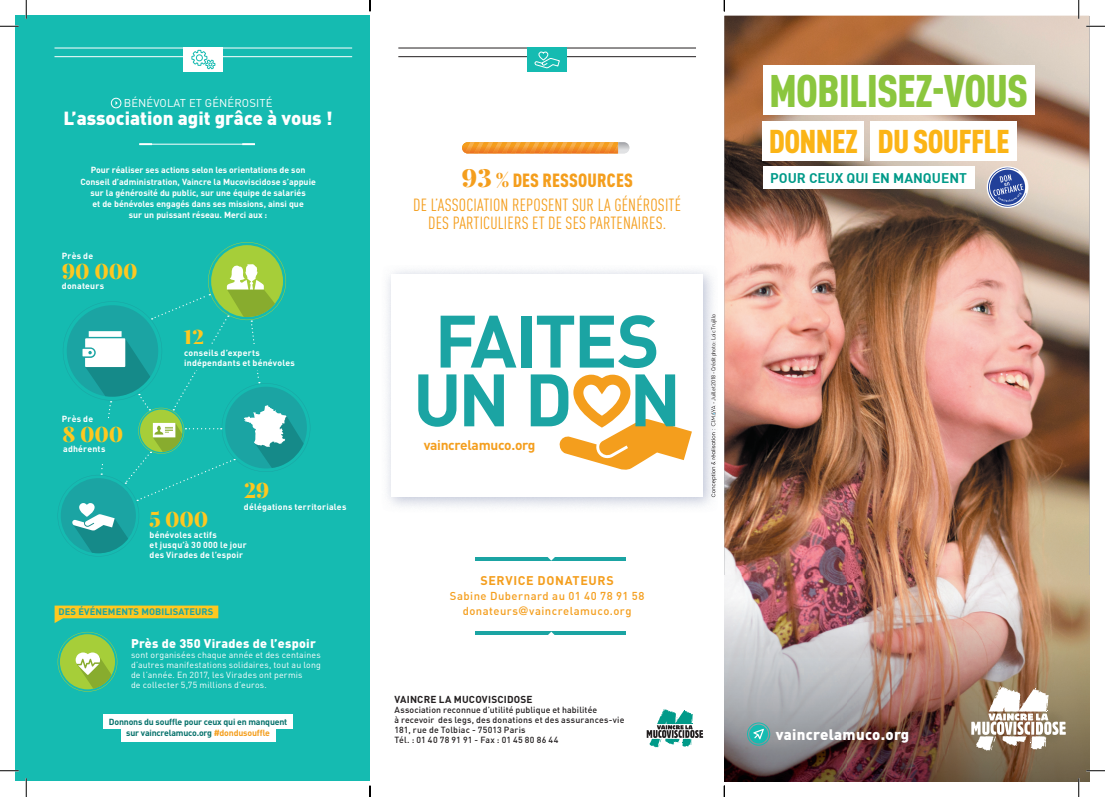
<style>
.page{position:relative;width:1105px;height:797px;background:#fff}
.page>*{position:absolute;margin:0;border:0;box-sizing:border-box;transform-origin:0 0}
.t1{font:700 72.88px/58.8px "DIN Pro";letter-spacing:-.035em;color:#1ba4a3}
.t2{font:900 condensed 45px "DINOT";letter-spacing:-.02em;color:#8bc63e}
.t3{font:900 condensed 32.5px "DINOT";letter-spacing:-.02em;color:#fbb416}
.t4{font:900 21.25px "Playfair Display";letter-spacing:-.01em;color:#fec820}
.t5{font:900 condensed 18.88px "DINOT";letter-spacing:.01em;color:#f49e1d}
.t6{font:900 18.75px "DIN Pro";color:#fff}
.t7{font:condensed 17.38px/18.9px "DINOT";letter-spacing:.01em;color:#f49e1d;text-align:center}
.t8{font:900 15px "DIN Pro";letter-spacing:.02em;color:#fff}
.t9{font:13.75px "DIN Bold";color:#009a89}
.t10{font:700 13.75px "DIN Pro";letter-spacing:-.02em;color:#f49e1d}
.t11{font:900 12.5px "DIN Pro";letter-spacing:.02em;color:#fff}
.t12{font:700 12.5px "DIN Pro";letter-spacing:.045em;color:#f49e1d}
.t13{font:500 11.25px/15px "DIN";letter-spacing:.045em;color:#f49e1d;text-align:center}
.t14{font:11.25px "DIN Pro";letter-spacing:.01em;color:#fff}
.t15{font:700 10px "DIN Pro";letter-spacing:.02em;color:#231f20}
.t16{font:700 9.38px "DIN Pro";letter-spacing:.01em;color:#1ba4a3}
.t17{font:700 8.75px/11.2px "DIN Pro";color:#fff;text-align:center}
.t18{font:500 8.75px/10px "DIN";letter-spacing:.015em;color:#231f20}
.t19{font:8.75px/10px "DIN Pro";letter-spacing:.02em;color:#fff}
.t20{font:700 8.75px/10px "DIN Pro";letter-spacing:.025em;color:#fff}
.t21{font:700 8.75px/11.2px "DIN Pro";letter-spacing:-.02em;color:#06716b;text-align:center}
.t22{font:700 8.75px "DIN Pro";letter-spacing:.02em;color:#fff}
.t23{font:5.62px "DIN Pro";letter-spacing:-.045em;color:#231f20}
.s1{color:#f49e1d}
.s2{font-family:"Playfair Display";font-stretch:normal;font-size:25px}
.s3{font-family:"Playfair Display";font-stretch:normal;font-size:18.75px}
.s4{font-family:"Futura"}
</style>
<div class="page">
<div style="left:16px;top:16px;width:354px;height:765px;background:#15bbb1"></div>
<hr style="left:139px;top:144px;width:116px;height:1px;background:#fff">
<svg style="left:139px;top:143px;width:13px;height:2px"></svg>
<svg style="left:242px;top:143px;width:13px;height:2px"></svg>
<div style="left:103px;top:714px;width:190px;height:14px;background:#fff"></div>
<div style="left:121px;top:727px;width:155px;height:14px;background:#fff"></div>
<svg style="left:58px;top:632px;width:59px;height:59px"></svg>
<svg style="left:58px;top:242px;width:252px;height:314px"></svg>
<div style="left:111px;top:98px;width:10px;height:10px;border:1px solid #fff;border-radius:50%"></div>
<svg style="left:462px;top:142px;width:167px;height:11px;background:#ef9a39"></svg>
<hr style="left:398px;top:48px;width:298px;height:1px;background:#231f20">
<hr style="left:398px;top:56px;width:298px;height:1px;background:#231f20">
<div style="left:528px;top:48px;width:39px;height:24px;background:#15bbb1"></div>
<img style="left:724px;top:16px;width:365px;height:560px">
<img style="left:724px;top:576px;width:365px;height:205px">
<svg style="left:559px;top:374px;width:133px;height:96px"></svg>
<svg style="left:534px;top:51px;width:26px;height:18px"></svg>
<svg style="left:647px;top:709px;width:56px;height:38px"></svg>
<hr style="left:475px;top:557px;width:151px;height:3px;background:#1ba4a3">
<svg style="left:547px;top:557px;width:8px;height:3px"></svg>
<hr style="left:475px;top:631px;width:151px;height:4px;background:#1ba4a3">
<svg style="left:548px;top:631px;width:7px;height:4px"></svg>
<hr style="left:54px;top:48px;width:298px;height:1px;background:#fff">
<hr style="left:54px;top:56px;width:298px;height:1px;background:#fff">
<div style="left:184px;top:48px;width:39px;height:24px;background:#fff"></div>
<svg style="left:191px;top:49px;width:25px;height:21px"></svg>
<svg style="left:55px;top:605px;width:163px;height:18px"></svg>
<div style="left:763px;top:65px;width:271px;height:50px;background:#fff"></div>
<div style="left:763px;top:121px;width:101px;height:39px;background:#fff"></div>
<div style="left:870px;top:121px;width:147px;height:39px;background:#fff"></div>
<div style="left:763px;top:166px;width:211px;height:23px;background:#fff"></div>
<div style="left:987px;top:166px;width:41px;height:42px;background:#fff;border-radius:50%"></div>
<svg style="left:987px;top:167px;width:39px;height:40px;background:#7887b8"></svg>
<div style="left:749px;top:724px;width:19px;height:19px;background:#15bbb1;border-radius:50%"></div>
<svg style="left:753px;top:728px;width:11px;height:11px"></svg>
<div style="left:747px;top:722px;width:23px;height:23px;border:1px solid #15bbb1;border-radius:50%"></div>
<svg style="left:971px;top:686px;width:95px;height:64px"></svg>
<svg style="left:711px;top:405px;width:6px;height:92px"></svg>
<svg style="left:0;top:25px;width:19px;height:2px"></svg>
<svg style="left:1086px;top:25px;width:19px;height:2px"></svg>
<svg style="left:0;top:770px;width:19px;height:1px"></svg>
<svg style="left:1086px;top:770px;width:19px;height:1px"></svg>
<svg style="left:25px;top:0;width:2px;height:19px"></svg>
<svg style="left:25px;top:778px;width:2px;height:19px"></svg>
<svg style="left:1078px;top:0;width:1px;height:19px"></svg>
<svg style="left:1078px;top:778px;width:1px;height:19px"></svg>
<svg style="left:369px;top:0;width:2px;height:11px"></svg>
<svg style="left:369px;top:785px;width:2px;height:12px"></svg>
<svg style="left:724px;top:785px;width:1px;height:12px"></svg>
<p class="t14" style="left:124px;top:95px;width:150px">BÉNÉVOLAT ET GÉNÉROSITÉ</p>
<h3 class="t6" style="left:64px;top:106px;width:271px">L’association agit grâce à vous !</h3>
<p class="t17" style="left:80px;top:164px;width:237px">Pour réaliser ses actions selon les orientations de son Conseil d’administration, Vaincre la Mucoviscidose s’appuie sur la générosité du public, sur une équipe de salariés<br>et de bénévoles engagés dans ses missions, ainsi que<br>sur un puissant réseau. Merci aux :</p>
<p class="t17" style="left:62px;top:249px;width:33px">Près de</p>
<h3 class="t4" style="left:62px;top:257px;width:77px">90 000</h3>
<p class="t22" style="left:62px;top:280px;width:44px">donateurs</p>
<p class="t17" style="left:62px;top:413px;width:33px">Près de</p>
<h3 class="t4" style="left:63px;top:420px;width:62px">8 000</h3>
<p class="t22" style="left:63px;top:443px;width:44px">adhérents</p>
<h3 class="t4" style="left:183px;top:323px;width:22px">12</h3>
<p class="t20" style="left:184px;top:347px;width:112px">conseils d’experts indépendants et bénévoles</p>
<h3 class="t4" style="left:149px;top:505px;width:61px">5 000</h3>
<h3 class="t4" style="left:244px;top:476px;width:27px">29</h3>
<p class="t22" style="left:244px;top:501px;width:104px">délégations territoriales</p>
<p class="t20" style="left:150px;top:529px;width:99px">bénévoles actifs<br>et jusqu’à 30 000 le jour des Virades de l’espoir</p>
<p class="t16" style="left:59px;top:605px;width:156px">DES ÉVÉNEMENTS MOBILISATEURS</p>
<h3 class="t11" style="left:131px;top:634px;width:186px">Près de 350 Virades de l’espoir</h3>
<p class="t19" style="left:131px;top:649px;width:191px">sont organisées chaque année et des centaines d’autres manifestations solidaires, tout au long de l’année. En 2017, les Virades ont permis<br>de collecter 5,75 millions d’euros.</p>
<p class="t21" style="left:109px;top:715px;width:180px">Donnons du souffle pour ceux qui en manquent sur vaincrelamuco.org <span class="s1">#dondusouffle</span></p>
<h3 class="t5" style="left:461px;top:169px;width:173px"><span class="s2">93</span> <span class="s3">%</span> DES RESSOURCES</h3>
<h3 class="t7" style="left:413px;top:195px;width:269px">DE L’ASSOCIATION REPOSENT SUR LA GÉNÉROSITÉ<br>DES PARTICULIERS ET DE SES PARTENAIRES.</h3>
<h1 class="t1" style="left:413px;top:309px;width:270px">FAITES<br>UN D N</h1>
<h3 class="t10" style="left:424px;top:435px;width:113px">vaincrelamuco.org</h3>
<p class="t23" style="left:709px;top:404px;width:91px;rotate:-90deg">- Juillet 2018 - Crédit photo : Loic Trujillo</p>
<h3 class="t12" style="left:481px;top:572px;width:135px">SERVICE DONATEURS</h3>
<p class="t13" style="left:450px;top:588px;width:196px">Sabine Dubernard au 01 40 78 91 58 donateurs<span class="s4">@</span>vaincrelamuco.org</p>
<p class="t15" style="left:395px;top:692px;width:140px">VAINCRE LA MUCOVISCIDOSE</p>
<p class="t18" style="left:395px;top:704px;width:231px">Association reconnue d’utilité publique et habilitée<br>à recevoir des legs, des donations et des assurances-vie 181, rue de Tolbiac - 75013 Paris<br>Tél. : 01 40 78 91 91 - Fax : 01 45 80 86 44</p>
<h2 class="t2" style="left:769px;top:63px;width:261px">MOBILISEZ-VOUS</h2>
<h3 class="t3" style="left:769px;top:121px;width:242px">DONNEZ DU SOUFFLE</h3>
<h3 class="t9" style="left:770px;top:169px;width:198px">POUR CEUX QUI EN MANQUENT</h3>
<h3 class="t8" style="left:776px;top:724px;width:135px">vaincrelamuco.org</h3>
</div>
